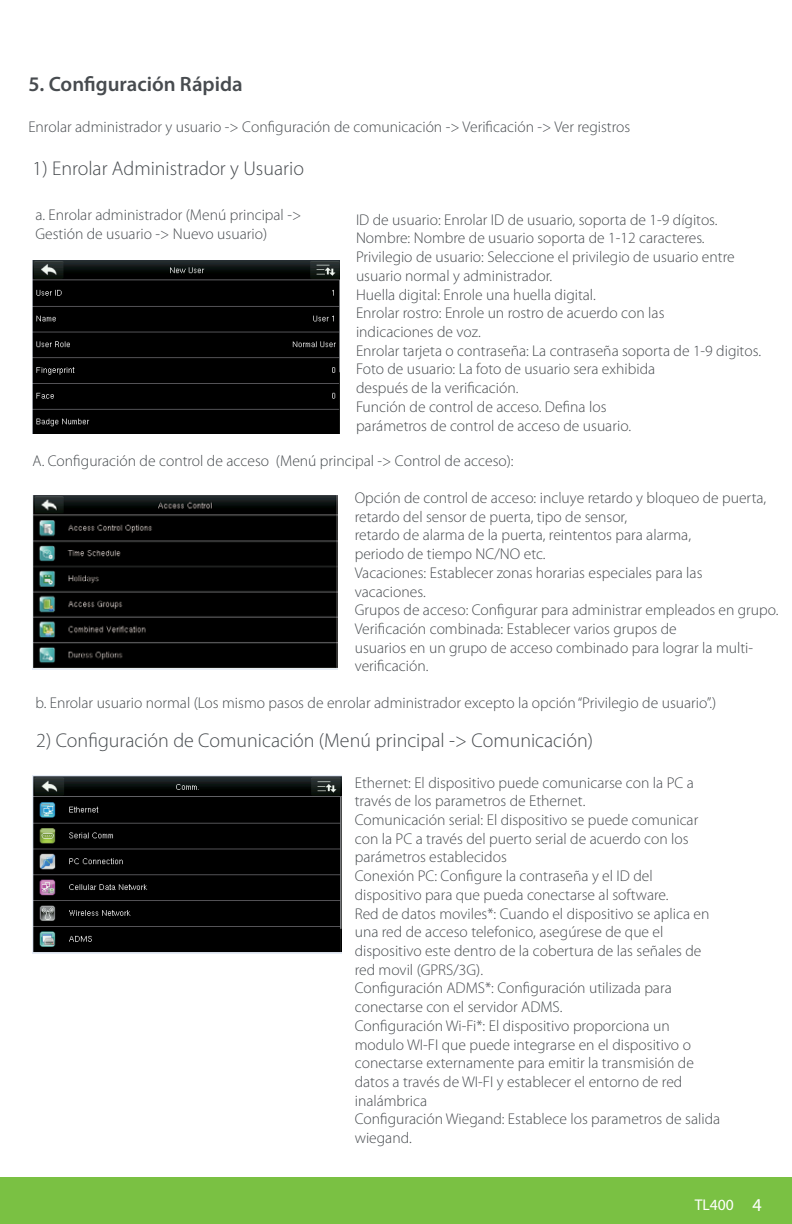
<style>
.page{position:relative;width:792px;height:1224px;background:#fff}
.page>*{position:absolute;margin:0;border:0;box-sizing:border-box;transform-origin:0 0}
.t1{font:600 20.8px "Myriad Pro";color:#474b4f}
.t2{font:300 20px "Myriad Pro";color:#474b4f}
.t3{font:300 15.6px/18.8px "Myriad Pro";color:#474b4f}
.t4{font:15.6px "Myriad Pro";color:#fff}
.s1{font-size:18.2px}
</style>
<div class="page">
<div style="left:0;top:1178px;width:792px;height:46px;background:#7ac143"></div>
<img style="left:33px;top:260px;width:307px;height:173px">
<img style="left:33px;top:495px;width:305px;height:175px">
<img style="left:33px;top:776px;width:308px;height:177px">
<h1 class="t1" style="left:28px;top:71px;width:216px">5. Configuración Rápida</h1>
<p class="t3" style="left:28px;top:118px;width:603px">Enrolar administrador y usuario -&gt; Configuración de comunicación -&gt; Verificación -&gt; Ver registros</p>
<p class="t2" style="left:33px;top:158px;width:273px">1) Enrolar Administrador y Usuario</p>
<p class="t3" style="left:35px;top:206px;width:267px">a. Enrolar administrador (Menú principal -&gt;<br>Gestión de usuario -&gt; Nuevo usuario)</p>
<p class="t3" style="left:356px;top:210px;width:407px">ID de usuario: Enrolar ID de usuario, soporta de 1-9 dígitos.<br>Nombre: Nombre de usuario soporta de 1-12 caracteres.<br>Privilegio de usuario: Seleccione el privilegio de usuario entre usuario normal y administrador.<br>Huella digital: Enrole una huella digital.<br>Enrolar rostro: Enrole un rostro de acuerdo con las<br>indicaciones de voz.<br>Enrolar tarjeta o contraseña: La contraseña soporta de 1-9 digitos.<br>Foto de usuario: La foto de usuario sera exhibida<br>después de la verificación.<br>Función de control de acceso. Defina los<br>parámetros de control de acceso de usuario.</p>
<p class="t3" style="left:33px;top:451px;width:483px">A. Configuración de control de acceso (Menú principal -&gt; Control de acceso):</p>
<p class="t3" style="left:355px;top:489px;width:425px">Opción de control de acceso: incluye retardo y bloqueo de puerta, retardo del sensor de puerta, tipo de sensor,<br>retardo de alarma de la puerta, reintentos para alarma,<br>periodo de tiempo NC/NO etc.<br>Vacaciones: Establecer zonas horarias especiales para las<br>vacaciones.<br>Grupos de acceso: Configurar para administrar empleados en grupo.<br>Verificación combinada: Establecer varios grupos de<br>usuarios en un grupo de acceso combinado para lograr la multi&shy;verificación.</p>
<p class="t3" style="left:35px;top:693px;width:682px">b. Enrolar usuario normal (Los mismo pasos de enrolar administrador excepto la opción “Privilegio de usuario”.)</p>
<p class="t2" style="left:36px;top:729px;width:558px">2) Configuración de Comunicación (Menú principal -&gt; Comunicación)</p>
<p class="t3" style="left:355px;top:773px;width:367px">Ethernet: El dispositivo puede comunicarse con la PC a través de los parametros de Ethernet.<br>Comunicación serial: El dispositivo se puede comunicar con la PC a través del puerto serial de acuerdo con los parámetros establecidos<br>Conexión PC: Configure la contraseña y el ID del dispositivo para que pueda conectarse al software.<br>Red de datos moviles*: Cuando el dispositivo se aplica en una red de acceso telefonico, asegúrese de que el dispositivo este dentro de la cobertura de las señales de red movil (GPRS/3G).<br>Configuración ADMS*: Configuración utilizada para conectarse con el servidor ADMS.<br>Configuración Wi-Fi*: El dispositivo proporciona un modulo WI-FI que puede integrarse en el dispositivo o conectarse externamente para emitir la transmisión de datos a través de WI-FI y establecer el entorno de red inalámbrica<br>Configuración Wiegand: Establece los parametros de salida wiegand.</p>
<p class="t4" style="left:695px;top:1195px;width:69px">TL400 <span class="s1">4</span></p>
</div>
